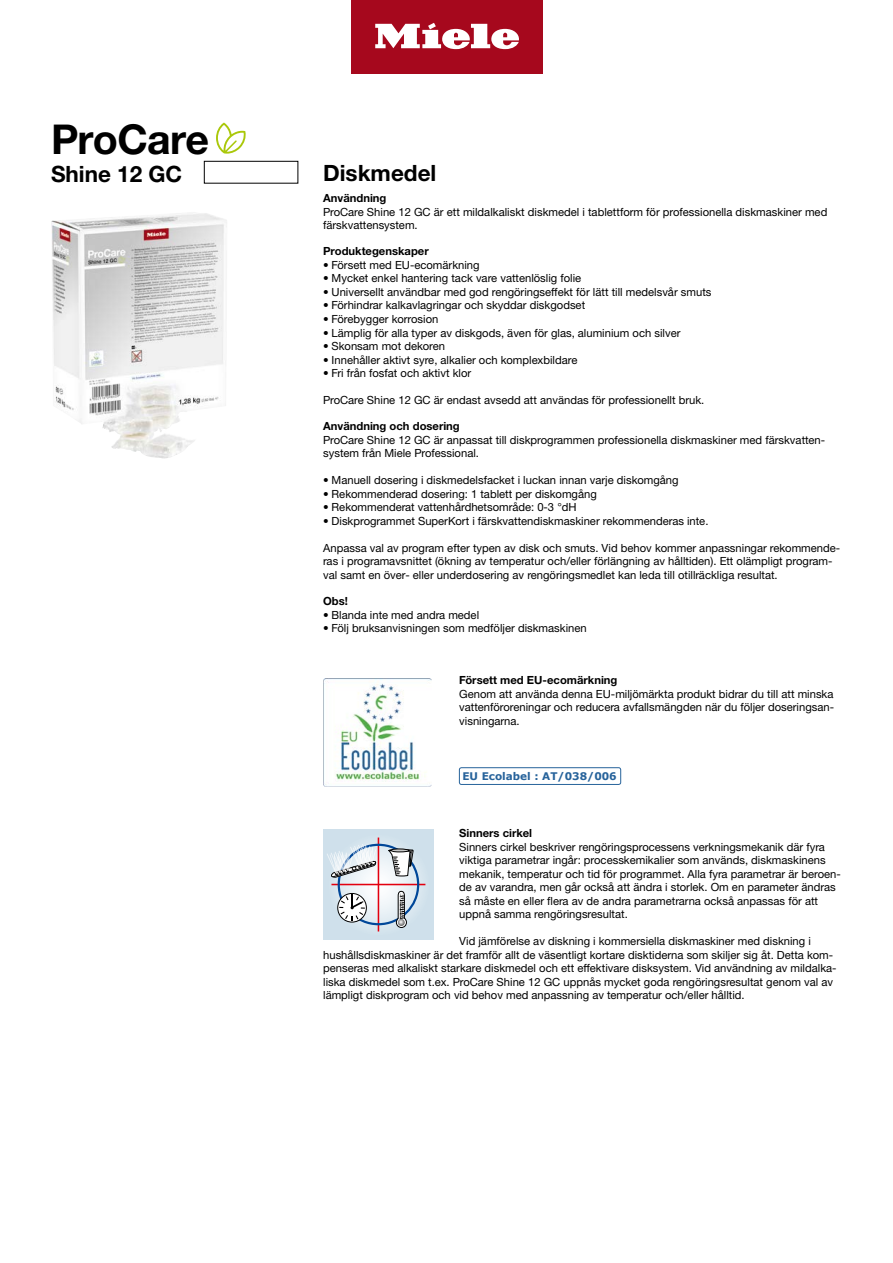
<style>
.page{position:relative;width:893px;height:1263px;background:#fff}
.page>*{position:absolute;margin:0;border:0;box-sizing:border-box;transform-origin:0 0}
.t1{font:700 41.1px "Helvetica Neue LTW1 G";letter-spacing:-.02em;color:#000}
.Produktname{font:700 22.5px "Helvetica Neue LTW1 G";color:#000}
.Text_7_5pt_Regular{font:11.25px/13.5px "Helvetica Neue LTW1 G";color:#000}
.Text_7_5pt_Bold__Tab{font:700 11.25px "Helvetica Neue LTW1 G";color:#000}
.Bodytext_Vorderseite{font:700 10.5px "Verdana";color:#27639b}
</style>
<div class="page">
<div style="left:351px;top:0;width:191px;height:73px;background:#a6081d"></div>
<svg style="left:375px;top:22px;width:144px;height:27px"></svg>
<img style="left:51px;top:214px;width:146px;height:245px">
<div style="left:204px;top:161px;width:94px;height:22px;border:1px solid #000"></div>
<svg style="left:216px;top:123px;width:30px;height:31px"></svg>
<img style="left:323px;top:678px;width:109px;height:109px">
<div style="left:459px;top:767px;width:162px;height:17px;border:1px solid #27639b;border-radius:2px"></div>
<svg style="left:323px;top:829px;width:111px;height:111px;background:#d5e1ea"></svg>
<hr style="left:378px;top:837px;width:1px;height:94px;background:#e3000f">
<hr style="left:331px;top:884px;width:94px;height:1px;background:#e3000f">
<div style="left:338px;top:844px;width:81px;height:81px;border:2px solid #004799;border-radius:50%"></div>
<div style="left:338px;top:893px;width:29px;height:29px;border:1px solid #000;border-radius:50%"></div>
<svg style="left:339px;top:895px;width:26px;height:25px"></svg>
<svg style="left:396px;top:891px;width:11px;height:37px"></svg>
<svg style="left:326px;top:843px;width:52px;height:35px"></svg>
<svg style="left:389px;top:849px;width:24px;height:31px"></svg>
<p class="t1" style="left:51px;top:114px;width:160px">ProCare</p>
<p class="Produktname" style="left:51px;top:160px;width:133px">Shine 12 GC</p>
<p class="Produktname" style="left:323px;top:159px;width:115px">Diskmedel</p>
<p class="Text_7_5pt_Bold__Tab" style="left:323px;top:191px;width:65px">Användning</p>
<p class="Text_7_5pt_Regular" style="left:323px;top:205px;width:506px">ProCare Shine 12 GC är ett mildalkaliskt diskmedel i tablettform för professionella diskmaskiner med färskvattensystem.</p>
<p class="Text_7_5pt_Bold__Tab" style="left:323px;top:245px;width:107px">Produktegenskaper</p>
<p class="Text_7_5pt_Regular" style="left:323px;top:258px;width:158px">• Försett med EU-ecomärkning</p>
<p class="Text_7_5pt_Regular" style="left:323px;top:272px;width:260px">• Mycket enkel hantering tack vare vattenlöslig folie</p>
<p class="Text_7_5pt_Regular" style="left:323px;top:285px;width:390px">• Universellt användbar med god rengöringseffekt för lätt till medelsvår smuts</p>
<p class="Text_7_5pt_Regular" style="left:323px;top:299px;width:264px">• Förhindrar kalkavlagringar och skyddar diskgodset</p>
<p class="Text_7_5pt_Regular" style="left:323px;top:312px;width:117px">• Förebygger korrosion</p>
<p class="Text_7_5pt_Regular" style="left:323px;top:326px;width:359px">• Lämplig för alla typer av diskgods, även för glas, aluminium och silver</p>
<p class="Text_7_5pt_Regular" style="left:323px;top:339px;width:123px">• Skonsam mot dekoren</p>
<p class="Text_7_5pt_Regular" style="left:323px;top:353px;width:256px">• Innehåller aktivt syre, alkalier och komplexbildare</p>
<p class="Text_7_5pt_Regular" style="left:323px;top:366px;width:150px">• Fri från fosfat och aktivt klor</p>
<p class="Text_7_5pt_Regular" style="left:323px;top:393px;width:383px">ProCare Shine 12 GC är endast avsedd att användas för professionellt bruk.</p>
<p class="Text_7_5pt_Bold__Tab" style="left:323px;top:419px;width:138px">Användning och dosering</p>
<p class="Text_7_5pt_Regular" style="left:323px;top:433px;width:504px">ProCare Shine 12 GC är anpassat till diskprogrammen professionella diskmaskiner med färskvatten&shy;system från Miele Professional.</p>
<p class="Text_7_5pt_Regular" style="left:323px;top:473px;width:357px">• Manuell dosering i diskmedelsfacket i luckan innan varje diskomgång</p>
<p class="Text_7_5pt_Regular" style="left:323px;top:487px;width:275px">• Rekommenderad dosering: 1 tablett per diskomgång</p>
<p class="Text_7_5pt_Regular" style="left:323px;top:500px;width:255px">• Rekommenderat vattenhårdhetsområde: 0-3 °dH</p>
<p class="Text_7_5pt_Regular" style="left:323px;top:514px;width:387px">• Diskprogrammet SuperKort i färskvattendiskmaskiner rekommenderas inte.</p>
<p class="Text_7_5pt_Regular" style="left:323px;top:541px;width:519px">Anpassa val av program efter typen av disk och smuts. Vid behov kommer anpassningar rekommende&shy;ras i programavsnittet (ökning av temperatur och/eller förlängning av hålltiden). Ett olämpligt program&shy;val samt en över- eller underdosering av rengöringsmedlet kan leda till otillräckliga resultat.</p>
<p class="Text_7_5pt_Bold__Tab" style="left:323px;top:594px;width:26px">Obs!</p>
<p class="Text_7_5pt_Regular" style="left:323px;top:608px;width:158px">• Blanda inte med andra medel</p>
<p class="Text_7_5pt_Regular" style="left:323px;top:621px;width:265px">• Följ bruksanvisningen som medföljer diskmaskinen</p>
<p class="Text_7_5pt_Bold__Tab" style="left:459px;top:673px;width:160px">Försett med EU-ecomärkning</p>
<p class="Text_7_5pt_Regular" style="left:459px;top:687px;width:376px;text-align:justify">Genom att använda denna EU-miljömärkta produkt bidrar du till att minska vattenföroreningar och reducera avfallsmängden när du följer doseringsan&shy;visningarna.</p>
<p class="Bodytext_Vorderseite" style="left:462px;top:769px;width:156px">EU Ecolabel : AT/038/006</p>
<p class="Text_7_5pt_Bold__Tab" style="left:459px;top:826px;width:74px">Sinners cirkel</p>
<p class="Text_7_5pt_Regular" style="left:459px;top:840px;width:383px">Sinners cirkel beskriver rengöringsprocessens verkningsmekanik där fyra viktiga parametrar ingår: processkemikalier som används, diskmaskinens mekanik, temperatur och tid för programmet. Alla fyra parametrar är beroen&shy;de av varandra, men går också att ändra i storlek. Om en parameter ändras så måste en eller flera av de andra parametrarna också anpassas för att uppnå samma rengöringsresultat.</p>
<p class="Text_7_5pt_Regular" style="left:323px;top:934px;width:515px;text-indent:136px">Vid jämförelse av diskning i kommersiella diskmaskiner med diskning i hushållsdiskmaskiner är det framför allt de väsentligt kortare disktiderna som skiljer sig åt. Detta kom&shy;penseras med alkaliskt starkare diskmedel och ett effektivare disksystem. Vid användning av mildalka&shy;liska diskmedel som t.ex. ProCare Shine 12 GC uppnås mycket goda rengöringsresultat genom val av lämpligt diskprogram och vid behov med anpassning av temperatur och/eller hålltid.</p>
</div>
